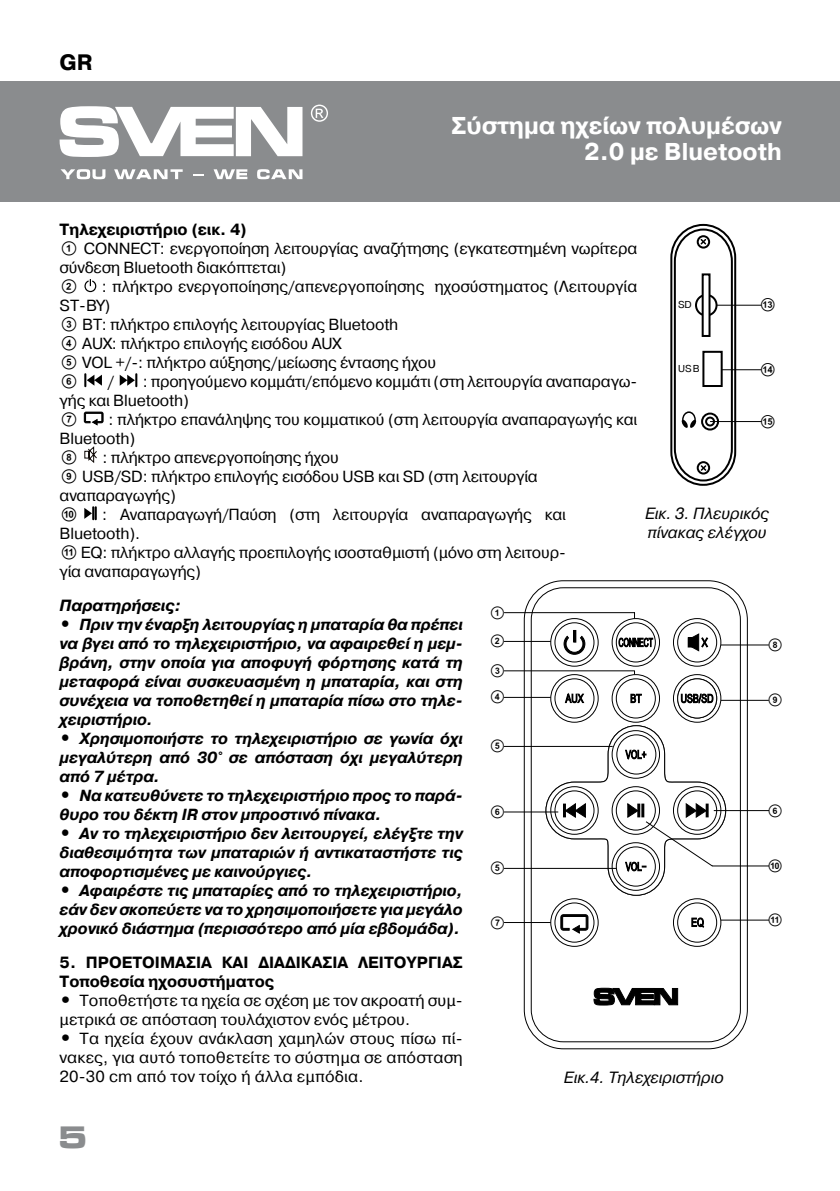
<style>
.page{position:relative;width:840px;height:1191px;background:#fff}
.page>*{position:absolute;margin:0;border:0;box-sizing:border-box;transform-origin:0 0}
.t1{font:700 30px "Micra";color:#8a8c8e}
.t2{font:700 24.2px/26px "Pragmatica";color:#fff;text-align:right}
.t3{font:700 22.2px "Pragmatica";color:#000}
.t4{font:700 16.2px/19px "Pragmatica";color:#000}
.t5{font:italic 16.2px/19px "Pragmatica";color:#000}
.t6{font:italic 700 16.2px "Pragmatica";color:#000}
.t7{font:16px/19px "Pragmatica";letter-spacing:-.01em;color:#000}
.t8{font:italic 700 16px/19px "Pragmatica";color:#000;text-align:justify}
.t9{font:16px "SVEN";color:#000}
.t10{font:15px "SVEN";color:#000}
.t11{font:14.6px "SVEN";color:#000}
.t12{font:10px "Pragmatica";color:#000}
.s1{font-family:"SVEN"}
.s2{font-style:normal;font-size:18px}
.s3{font-weight:700;font-size:18px}
</style>
<div class="page">
<div style="left:0;top:81px;width:839px;height:121px;background:#8a8c8e"></div>
<svg style="left:60px;top:106px;width:242px;height:51px"></svg>
<svg style="left:60px;top:169px;width:45px;height:10px"></svg>
<svg style="left:114px;top:169px;width:68px;height:10px"></svg>
<svg style="left:193px;top:174px;width:11px;height:2px"></svg>
<svg style="left:213px;top:169px;width:34px;height:10px"></svg>
<svg style="left:257px;top:169px;width:45px;height:10px"></svg>
<svg style="left:311px;top:105px;width:17px;height:17px"></svg>
<svg style="left:84px;top:279px;width:12px;height:13px"></svg>
<svg style="left:84px;top:373px;width:18px;height:14px"></svg>
<svg style="left:120px;top:373px;width:17px;height:14px"></svg>
<svg style="left:84px;top:411px;width:19px;height:14px"></svg>
<svg style="left:84px;top:446px;width:13px;height:17px"></svg>
<svg style="left:84px;top:506px;width:13px;height:14px"></svg>
<svg style="left:670px;top:223px;width:66px;height:263px"></svg>
<hr style="left:721px;top:369px;width:40px;height:1px;background:#000">
<hr style="left:709px;top:421px;width:52px;height:1px;background:#000">
<hr style="left:716px;top:305px;width:45px;height:1px;background:#000">
<div style="left:530px;top:587px;width:210px;height:455px;border:1px solid #000;border-radius:32px"></div>
<svg style="left:550px;top:898px;width:48px;height:48px"></svg>
<div style="left:550px;top:898px;width:48px;height:48px;border:1px solid #000;border-radius:50%"></div>
<div style="left:554px;top:903px;width:39px;height:39px;background:#fff;border-radius:50%"></div>
<div style="left:554px;top:902px;width:40px;height:40px;border:1px solid #000;border-radius:50%"></div>
<svg style="left:550px;top:674px;width:48px;height:48px"></svg>
<div style="left:550px;top:674px;width:48px;height:48px;border:1px solid #000;border-radius:50%"></div>
<div style="left:554px;top:679px;width:39px;height:39px;background:#fff;border-radius:50%"></div>
<div style="left:554px;top:678px;width:40px;height:40px;border:1px solid #000;border-radius:50%"></div>
<svg style="left:550px;top:618px;width:48px;height:48px"></svg>
<div style="left:550px;top:618px;width:48px;height:48px;border:1px solid #000;border-radius:50%"></div>
<div style="left:554px;top:623px;width:39px;height:39px;background:#fff;border-radius:50%"></div>
<div style="left:554px;top:622px;width:40px;height:40px;border:1px solid #000;border-radius:50%"></div>
<svg style="left:673px;top:898px;width:47px;height:48px"></svg>
<div style="left:672px;top:898px;width:48px;height:48px;border:1px solid #000;border-radius:50%"></div>
<div style="left:677px;top:903px;width:39px;height:39px;background:#fff;border-radius:50%"></div>
<div style="left:677px;top:902px;width:39px;height:40px;border:1px solid #000;border-radius:50%"></div>
<svg style="left:673px;top:674px;width:47px;height:48px"></svg>
<div style="left:672px;top:674px;width:48px;height:48px;border:1px solid #000;border-radius:50%"></div>
<div style="left:677px;top:679px;width:39px;height:39px;background:#fff;border-radius:50%"></div>
<div style="left:677px;top:678px;width:39px;height:40px;border:1px solid #000;border-radius:50%"></div>
<svg style="left:673px;top:618px;width:47px;height:48px"></svg>
<div style="left:672px;top:618px;width:48px;height:48px;border:1px solid #000;border-radius:50%"></div>
<div style="left:677px;top:623px;width:39px;height:39px;background:#fff;border-radius:50%"></div>
<div style="left:677px;top:622px;width:39px;height:40px;border:1px solid #000;border-radius:50%"></div>
<svg style="left:611px;top:674px;width:48px;height:48px"></svg>
<div style="left:611px;top:674px;width:48px;height:48px;border:1px solid #000;border-radius:50%"></div>
<div style="left:616px;top:679px;width:39px;height:39px;background:#fff;border-radius:50%"></div>
<div style="left:615px;top:678px;width:40px;height:40px;border:1px solid #000;border-radius:50%"></div>
<svg style="left:593px;top:987px;width:84px;height:18px"></svg>
<svg style="left:611px;top:618px;width:48px;height:48px"></svg>
<div style="left:611px;top:618px;width:48px;height:48px;border:1px solid #000;border-radius:50%"></div>
<div style="left:616px;top:623px;width:39px;height:39px;background:#fff;border-radius:50%"></div>
<div style="left:615px;top:622px;width:40px;height:40px;border:1px solid #000;border-radius:50%"></div>
<svg style="left:630px;top:693px;width:11px;height:10px"></svg>
<svg style="left:564px;top:693px;width:20px;height:10px"></svg>
<svg style="left:687px;top:633px;width:20px;height:18px"></svg>
<svg style="left:563px;top:630px;width:22px;height:25px"></svg>
<svg style="left:680px;top:693px;width:33px;height:10px"></svg>
<svg style="left:691px;top:917px;width:12px;height:11px"></svg>
<svg style="left:618px;top:637px;width:35px;height:10px"></svg>
<svg style="left:560px;top:914px;width:28px;height:19px"></svg>
<hr style="left:503px;top:868px;width:113px;height:1px;background:#000">
<hr style="left:503px;top:746px;width:109px;height:1px;background:#000">
<hr style="left:503px;top:641px;width:47px;height:1px;background:#000">
<hr style="left:503px;top:697px;width:47px;height:1px;background:#000">
<hr style="left:720px;top:644px;width:48px;height:1px;background:#000">
<hr style="left:720px;top:700px;width:48px;height:1px;background:#000">
<hr style="left:503px;top:811px;width:55px;height:1px;background:#000">
<hr style="left:720px;top:919px;width:48px;height:1px;background:#000">
<hr style="left:503px;top:922px;width:47px;height:1px;background:#000">
<hr style="left:503px;top:670px;width:131px;height:1px;background:#000">
<hr style="left:503px;top:612px;width:131px;height:1px;background:#000">
<svg style="left:545px;top:725px;width:224px;height:170px"></svg>
<hr style="left:713px;top:810px;width:55px;height:1px;background:#000">
<h3 class="t3" style="left:60px;top:47px;width:35px">GR</h3>
<h2 class="t2" style="left:451px;top:113px;width:331px">Σύστημα ηχείων πολυμέσων<br>2.0 με Bluetooth</h2>
<p class="t4" style="left:60px;top:220px;width:189px">Τηλεχειριστήριο (εικ. 4)</p>
<p class="t7" style="left:60px;top:239px;width:579px"><span class="s1">A</span> CONNECT: ενεργοποίηση λειτουργίας αναζήτησης (εγκατεστημένη νωρίτερα σύνδεση Bluetooth διακόπτεται)</p>
<p class="t9" style="left:60px;top:277px;width:21px">B</p>
<p class="t7" style="left:60px;top:277px;width:579px;text-indent:42px">: πλήκτρο ενεργοποίησης/απενεργοποίησης ηχοσύστηματος (Λειτουργία ST-BY)<br><span class="s1">C</span> BT: πλήκτρο επιλογής λειτουργίας Bluetooth<br><span class="s1">D</span> AUX: πλήκτρο επιλογής εισόδου AUX<br><span class="s1">E</span> VOL +/-: πλήκτρο αύξησης/μείωσης έντασης ήχου</p>
<p class="t9" style="left:60px;top:372px;width:21px">F</p>
<p class="t7" style="left:107px;top:372px;width:8px">/</p>
<p class="t10" style="left:758px;top:296px;width:19px">M</p>
<p class="t12" style="left:677px;top:298px;width:15px">SD</p>
<p class="t10" style="left:758px;top:361px;width:19px">N</p>
<p class="t12" style="left:677px;top:362px;width:23px">USB</p>
<p class="t7" style="left:60px;top:372px;width:579px;text-indent:83px">: προηγούμενο κομμάτι/επόμενο κομμάτι (στη λειτουργία αναπαραγω&shy;γής και Bluetooth)</p>
<p class="t9" style="left:60px;top:410px;width:21px">G</p>
<p class="t7" style="left:60px;top:410px;width:579px;text-indent:49px">: πλήκτρο επανάληψης του κομματικού (στη λειτουργία αναπαραγωγής και<br>Bluetooth)</p>
<p class="t9" style="left:60px;top:448px;width:21px">H</p>
<p class="t10" style="left:758px;top:413px;width:19px">O</p>
<p class="t7" style="left:60px;top:448px;width:479px;text-indent:43px">: πλήκτρο απενεργοποίησης ήχου<br><span class="s1">I</span> USB/SD: πλήκτρο επιλογής εισόδου USB και SD (στη λειτουργία αναπαραγωγής)</p>
<p class="t9" style="left:60px;top:505px;width:21px">J</p>
<p class="t5" style="left:644px;top:504px;width:126px">Εικ. 3. Πλευρικός πίνακας ελέγχου</p>
<p class="t7" style="left:60px;top:505px;width:507px;text-indent:43px">: Αναπαραγωγή/Παύση (στη λειτουργία αναπαραγωγής και Bluetooth).<br><span class="s1">K</span> EQ: πλήκτρο αλλαγής προεπιλογής ισοσταθμιστή (μόνο στη λειτουρ&shy;γία αναπαραγωγής)</p>
<p class="t6" style="left:60px;top:595px;width:123px">Παρατηρήσεις:</p>
<p class="t8" style="left:60px;top:615px;width:404px"><span class="s2">•</span> Πριν την έναρξη λειτουργίας η μπαταρία θα πρέπει να βγει από το τηλεχειριστήριο, να αφαιρεθεί η μεμ&shy;βράνη, στην οποία για αποφυγή φόρτησης κατά τη μεταφορά είναι συσκευασμένη η μπαταρία, και στη συνέχεια να τοποθετηθεί η μπαταρία πίσω στο τηλε&shy;χειριστήριο.</p>
<p class="t8" style="left:60px;top:729px;width:404px"><span class="s2">•</span> Χρησιμοποιήστε το τηλεχειριστήριο σε γωνία όχι μεγαλύτερη από 30° σε απόσταση όχι μεγαλύτερη από 7 μέτρα.</p>
<p class="t8" style="left:60px;top:786px;width:404px"><span class="s2">•</span> Να κατευθύνετε το τηλεχειριστήριο προς το παρά&shy;θυρο του δέκτη IR στον μπροστινό πίνακα.</p>
<p class="t8" style="left:60px;top:824px;width:404px"><span class="s2">•</span> Αν το τηλεχειριστήριο δεν λειτουργεί, ελέγξτε την διαθεσιμότητα των μπαταριών ή αντικαταστήστε τις αποφορτισμένες με καινούργιες.</p>
<p class="t8" style="left:60px;top:881px;width:404px"><span class="s2">•</span> Αφαιρέστε τις μπαταρίες από το τηλεχειριστήριο, εάν δεν σκοπεύετε να το χρησιμοποιήσετε για μεγάλο χρονικό διάστημα (περισσότερο από μία εβδομάδα).</p>
<p class="t4" style="left:60px;top:953px;width:404px">5. ΠΡΟΕΤΟΙΜΑΣΙΑ ΚΑΙ ΔΙΑΔΙΚΑΣΙΑ ΛΕΙΤΟΥΡΓΙΑΣ<br>Τοποθεσία ηχοσυστήματος</p>
<p class="t7" style="left:60px;top:991px;width:404px"><span class="s3">•</span> Τοποθετήστε τα ηχεία σε σχέση με τον ακροατή συμ&shy;μετρικά σε απόσταση τουλάχιστον ενός μέτρου.</p>
<p class="t7" style="left:60px;top:1029px;width:404px;text-align:justify"><span class="s3">•</span> Τα ηχεία έχουν ανάκλαση χαμηλών στους πίσω πί&shy;νακες, για αυτό τοποθετείτε το σύστημα σε απόσταση 20-30 cm από τον τοίχο ή άλλα εμπόδια.</p>
<p class="t11" style="left:488px;top:604px;width:19px">A</p>
<p class="t11" style="left:488px;top:633px;width:19px">B</p>
<p class="t11" style="left:766px;top:636px;width:19px">H</p>
<p class="t11" style="left:488px;top:688px;width:19px">D</p>
<p class="t11" style="left:488px;top:662px;width:19px">C</p>
<p class="t11" style="left:766px;top:691px;width:19px">I</p>
<p class="t11" style="left:488px;top:737px;width:19px">E</p>
<p class="t11" style="left:766px;top:802px;width:19px">F</p>
<p class="t11" style="left:488px;top:803px;width:19px">F</p>
<p class="t11" style="left:766px;top:857px;width:19px">J</p>
<p class="t11" style="left:488px;top:859px;width:19px">E</p>
<p class="t11" style="left:488px;top:914px;width:19px">G</p>
<p class="t11" style="left:766px;top:911px;width:18px">K</p>
<p class="t5" style="left:563px;top:1068px;width:161px">Εικ.4. Τηλεχειριστήριο</p>
<h1 class="t1" style="left:58px;top:1121px;width:32px">5</h1>
</div>
